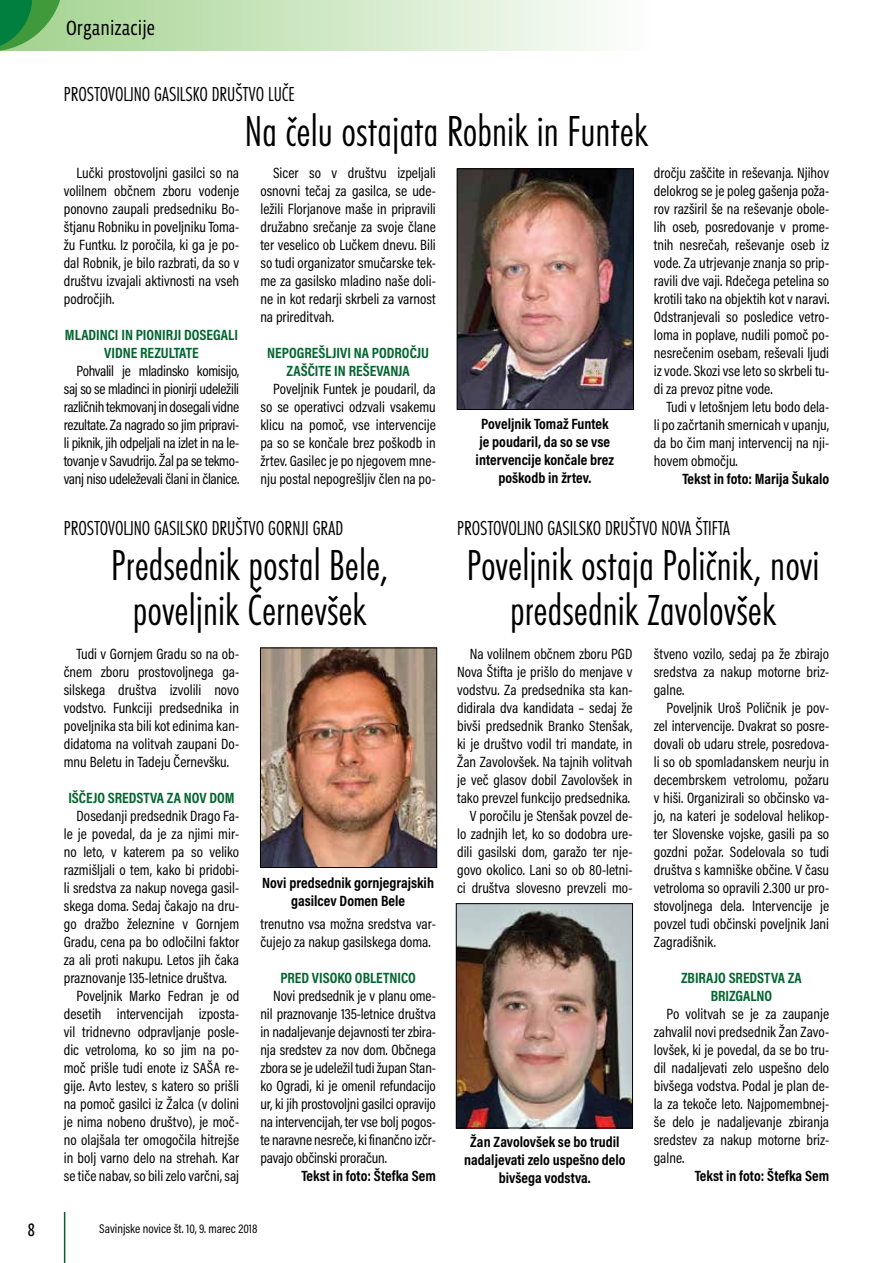
<style>
.page{position:relative;width:893px;height:1263px;background:#fff}
.page>*{position:absolute;margin:0;border:0;box-sizing:border-box;transform-origin:0 0}
.t1{font:45px/45px "Futura TEE Ligh Cond";color:#000;text-align:center}
.t2{font:21px "Futura TEE Ligh Cond";color:#000}
.t3{font:21px "Vista Sans Nar OTCE";color:#000}
.t4{font:18px "Ubuntu Condensed";color:#000}
.t5{font:15px/18px "Acumin Pro Cond";color:#000;text-align:justify}
.t6{font:700 15px/18px "Acumin Pro Cond";color:#000;text-align:center}
.t7{font:700 15px/18px "Acumin Pro Cond";color:#00652e;text-align:center}
.t8{font:12.75px "Acumin Pro Cond";color:#000}
</style>
<div class="page">
<div style="left:0;top:0;width:652px;height:51px;background:linear-gradient(to right,#a2d28e,#fefefd)"></div>
<hr style="left:64px;top:1212px;width:1px;height:51px;background:#00652e">
<svg style="left:0;top:0;width:64px;height:51px;background:#50a65b"></svg>
<img style="left:459px;top:171px;width:173px;height:237px">
<div style="left:457px;top:169px;width:177px;height:241px;border:1px solid #000"></div>
<img style="left:262px;top:650px;width:173px;height:216px">
<div style="left:260px;top:648px;width:177px;height:220px;border:1px solid #000"></div>
<img style="left:458px;top:905px;width:173px;height:221px">
<div style="left:456px;top:903px;width:177px;height:225px;border:1px solid #000"></div>
<h2 class="t3" style="left:66px;top:16px;width:90px">Organizacije</h2>
<h2 class="t2" style="left:64px;top:82px;width:233px">PROSTOVOLJNO GASILSKO DRUŠTVO LUČE</h2>
<h1 class="t1" style="left:245px;top:108px;width:405px">Na čelu ostajata Robnik in Funtek</h1>
<p class="t5" style="left:64px;top:164px;width:177px;text-indent:13px">Lučki prostovoljni gasilci so na volilnem občnem zboru vodenje ponovno zaupali predsedniku Bo&shy;štjanu Robniku in poveljniku Toma&shy;žu Funtku. Iz poročila, ki ga je po&shy;dal Robnik, je bilo razbrati, da so v društvu izvajali aktivnosti na vseh področjih.</p>
<p class="t7" style="left:65px;top:326px;width:174px">MLADINCI IN PIONIRJI DOSEGALI<br>VIDNE REZULTATE</p>
<p class="t5" style="left:64px;top:362px;width:177px;text-indent:13px">Pohvalil je mladinsko komisijo, saj so se mladinci in pionirji udeležili različnih tekmovanj in dosegali vidne rezultate. Za nagrado so jim pripravi&shy;li piknik, jih odpeljali na izlet in na le&shy;tovanje v Savudrijo. Žal pa se tekmo&shy;vanj niso udeleževali člani in članice.</p>
<p class="t5" style="left:260px;top:164px;width:177px;text-indent:13px">Sicer so v društvu izpeljali osnovni tečaj za gasilca, se ude&shy;ležili Florjanove maše in pripravili družabno srečanje za svoje člane ter veselico ob Lučkem dnevu. Bili so tudi organizator smučarske tek&shy;me za gasilsko mladino naše doli&shy;ne in kot redarji skrbeli za varnost na prireditvah.</p>
<p class="t7" style="left:267px;top:344px;width:163px">NEPOGREŠLJIVI NA PODROČJU<br>ZAŠČITE IN REŠEVANJA</p>
<p class="t5" style="left:260px;top:380px;width:177px;text-indent:13px">Poveljnik Funtek je poudaril, da so se operativci odzvali vsakemu klicu na pomoč, vse intervencije pa so se končale brez poškodb in žrtev. Gasilec je po njegovem mne&shy;nju postal nepogrešljiv člen na po-</p>
<h2 class="t2" style="left:64px;top:515px;width:281px">PROSTOVOLJNO GASILSKO DRUŠTVO GORNJI GRAD</h2>
<h1 class="t1" style="left:111px;top:542px;width:279px">Predsednik postal Bele, poveljnik Černevšek</h1>
<p class="t5" style="left:64px;top:644px;width:177px;text-indent:13px">Tudi v Gornjem Gradu so na ob&shy;čnem zboru prostovoljnega ga&shy;silskega društva izvolili novo vodstvo. Funkciji predsednika in poveljnika sta bili kot edinima kan&shy;didatoma na volitvah zaupani Do&shy;mnu Beletu in Tadeju Černevšku.</p>
<p class="t7" style="left:68px;top:788px;width:168px">IŠČEJO SREDSTVA ZA NOV DOM</p>
<p class="t5" style="left:77px;top:806px;width:164px">Dosedanji predsednik Drago Fa-</p>
<p class="t5" style="left:64px;top:824px;width:177px">le je povedal, da je za njimi mir-</p>
<p class="t5" style="left:64px;top:842px;width:177px">no leto, v katerem pa so veliko</p>
<p class="t5" style="left:64px;top:860px;width:177px">razmišljali o tem, kako bi pridobi-</p>
<p class="t5" style="left:64px;top:878px;width:177px">li sredstva za nakup novega gasil-</p>
<p class="t5" style="left:64px;top:896px;width:177px">skega doma. Sedaj čakajo na dru-</p>
<p class="t5" style="left:64px;top:914px;width:177px">go dražbo železnine v Gornjem</p>
<p class="t5" style="left:64px;top:932px;width:177px">Gradu, cena pa bo odločilni faktor</p>
<p class="t5" style="left:64px;top:950px;width:177px">za ali proti nakupu. Letos jih čaka</p>
<p class="t5" style="left:64px;top:968px;width:165px">praznovanje 135-letnice društva.</p>
<p class="t5" style="left:77px;top:986px;width:164px">Poveljnik Marko Fedran je od</p>
<p class="t5" style="left:64px;top:1004px;width:177px">desetih intervencijah izposta-</p>
<p class="t5" style="left:64px;top:1022px;width:177px">vil tridnevno odpravljanje posle-</p>
<p class="t5" style="left:64px;top:1040px;width:177px">dic vetroloma, ko so jim na po-</p>
<p class="t5" style="left:64px;top:1058px;width:177px">moč prišle tudi enote iz SAŠA re-</p>
<p class="t5" style="left:64px;top:1076px;width:177px">gije. Avto lestev, s katero so prišli</p>
<p class="t5" style="left:64px;top:1094px;width:177px">na pomoč gasilci iz Žalca (v dolini</p>
<p class="t5" style="left:64px;top:1112px;width:177px">je nima nobeno društvo), je moč-</p>
<p class="t5" style="left:64px;top:1130px;width:177px">no olajšala ter omogočila hitrejše</p>
<p class="t5" style="left:64px;top:1148px;width:177px">in bolj varno delo na strehah. Kar</p>
<p class="t5" style="left:64px;top:1166px;width:177px">se tiče nabav, so bili zelo varčni, saj</p>
<p class="t6" style="left:262px;top:874px;width:173px">Novi predsednik gornjegrajskih gasilcev Domen Bele</p>
<p class="t5" style="left:260px;top:914px;width:177px">trenutno vsa možna sredstva var&shy;čujejo za nakup gasilskega doma.</p>
<p class="t7" style="left:280px;top:968px;width:137px">PRED VISOKO OBLETNICO</p>
<p class="t5" style="left:260px;top:986px;width:177px;text-indent:13px">Novi predsednik je v planu ome&shy;nil praznovanje 135-letnice društva in nadaljevanje dejavnosti ter zbira&shy;nja sredstev za nov dom. Občnega zbora se je udeležil tudi župan Stan&shy;ko Ogradi, ki je omenil refundacijo ur, ki jih prostovoljni gasilci opravijo na intervencijah, ter vse bolj pogos&shy;te naravne nesreče, ki finančno izčr&shy;pavajo občinski proračun.</p>
<p class="t6" style="left:301px;top:1166px;width:136px">Tekst in foto: Štefka Sem</p>
<p class="t4" style="left:28px;top:1219px;width:9px">8</p>
<p class="t8" style="left:99px;top:1221px;width:160px">Savinjske novice št. 10, 9. marec 2018</p>
<p class="t6" style="left:476px;top:414px;width:140px">Poveljnik Tomaž Funtek je poudaril, da so se vse intervencije končale brez poškodb in žrtev.</p>
<p class="t5" style="left:654px;top:164px;width:177px">dročju zaščite in reševanja. Njihov delokrog se je poleg gašenja poža&shy;rov razširil še na reševanje obole&shy;lih oseb, posredovanje v prome&shy;tnih nesrečah, reševanje oseb iz vode. Za utrjevanje znanja so prip&shy;ravili dve vaji. Rdečega petelina so krotili tako na objektih kot v naravi.<br>Odstranjevali so posledice vetro&shy;loma in poplave, nudili pomoč po&shy;nesrečenim osebam, reševali ljudi iz vode. Skozi vse leto so skrbeli tu&shy;di za prevoz pitne vode.</p>
<p class="t5" style="left:654px;top:398px;width:177px;text-indent:13px">Tudi v letošnjem letu bodo dela&shy;li po začrtanih smernicah v upanju, da bo čim manj intervencij na nji&shy;hovem območju.</p>
<p class="t6" style="left:682px;top:470px;width:148px">Tekst in foto: Marija Šukalo</p>
<h2 class="t2" style="left:457px;top:515px;width:274px">PROSTOVOLJNO GASILSKO DRUŠTVO NOVA ŠTIFTA</h2>
<h1 class="t1" style="left:467px;top:542px;width:354px">Poveljnik ostaja Poličnik, novi predsednik Zavolovšek</h1>
<p class="t5" style="left:457px;top:644px;width:177px;text-align:right">Na volilnem občnem zboru PGD Nova Štifta je prišlo do menjave v vodstvu. Za predsednika sta kan&shy;didirala dva kandidata – sedaj že bivši predsednik Branko Stenšak, ki je društvo vodil tri mandate, in Žan Zavolovšek. Na tajnih volitvah je več glasov dobil Zavolovšek in tako prevzel funkcijo predsednika.<br>V poročilu je Stenšak povzel de&shy;lo zadnjih let, ko so dodobra ure&shy;dili gasilski dom, garažo ter nje&shy;govo okolico. Lani so ob 80-letni&shy;ci društva slovesno prevzeli mo-</p>
<p class="t5" style="left:654px;top:644px;width:177px">štveno vozilo, sedaj pa že zbirajo sredstva za nakup motorne briz&shy;galne.</p>
<p class="t5" style="left:654px;top:698px;width:177px;text-indent:13px">Poveljnik Uroš Poličnik je pov&shy;zel intervencije. Dvakrat so posre&shy;dovali ob udaru strele, posredova&shy;li so ob spomladanskem neurju in decembrskem vetrolomu, požaru v hiši. Organizirali so občinsko va&shy;jo, na kateri je sodeloval helikop&shy;ter Slovenske vojske, gasili pa so gozdni požar. Sodelovala so tudi društva s kamniške občine. V času vetroloma so opravili 2.300 ur pro&shy;stovoljnega dela. Intervencije je povzel tudi občinski poveljnik Jani Zagradišnik.</p>
<p class="t7" style="left:681px;top:968px;width:122px">ZBIRAJO SREDSTVA ZA<br>BRIZGALNO</p>
<p class="t5" style="left:654px;top:1004px;width:177px;text-indent:13px">Po volitvah se je za zaupanje zahvalil novi predsednik Žan Zavo&shy;lovšek, ki je povedal, da se bo tru&shy;dil nadaljevati zelo uspešno delo bivšega vodstva. Podal je plan de&shy;la za tekoče leto. Najpomembnej&shy;še delo je nadaljevanje zbiranja sredstev za nakup motorne briz&shy;galne.</p>
<p class="t6" style="left:695px;top:1166px;width:136px">Tekst in foto: Štefka Sem</p>
<p class="t6" style="left:464px;top:1132px;width:163px">Žan Zavolovšek se bo trudil nadaljevati zelo uspešno delo bivšega vodstva.</p>
</div>
